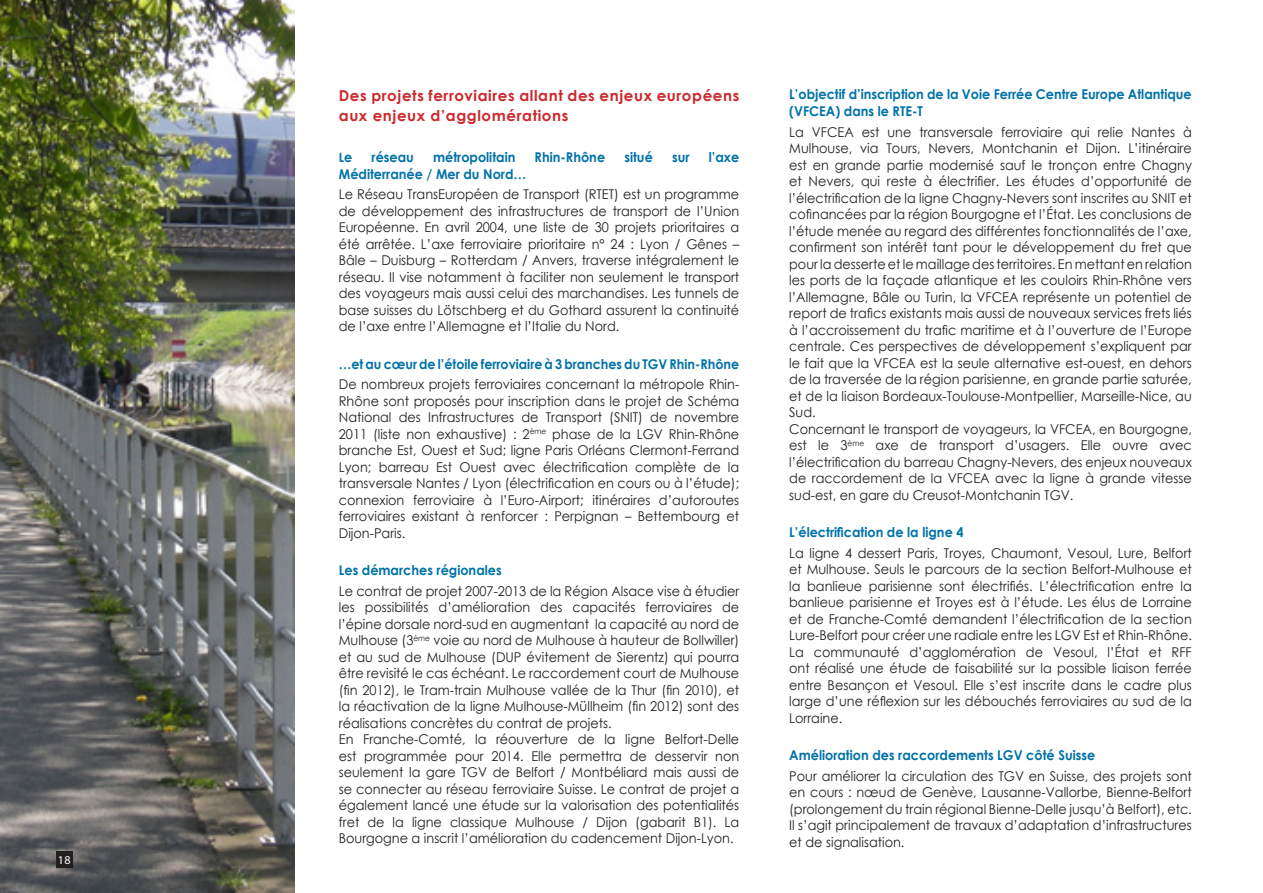
<style>
.page{position:relative;width:1263px;height:893px;background:#fff}
.page>*{position:absolute;margin:0;border:0;box-sizing:border-box;transform-origin:0 0}
.texte1{font:700 15px/20.4px "Century Gothic";letter-spacing:.04em;color:#ce272c}
.texte1-2{font:13.5px/16.5px "Century Gothic";color:#231f20;text-align:justify;scale:.95 1}
.texte_bleu{font:700 13.5px/16.5px "Century Gothic";color:#0072a8;scale:.95 1}
.texte_bleu-2{font:700 13.5px "Century Gothic";color:#0072a8;scale:.94 1}
.texte_bleu-3{font:700 12.75px "Century Gothic";color:#0072a8;scale:.95 1}
.t1{font:12px "Myriad Pro";color:#fff}
.s1{font-size:13.5px}
</style>
<div class="page">
<img style="left:0;top:0;width:294px;height:893px">
<div style="left:56px;top:851px;width:17px;height:16px;background:#231f20"></div>
<p class="t1" style="left:58px;top:852px;width:14px">18</p>
<p class="texte1" style="left:339px;top:84px;width:402px">Des projets ferroviaires allant des enjeux européens aux enjeux d’agglomérations</p>
<p class="texte_bleu-3" style="left:339px;top:148px;width:16px">L<span class="s1">e</span></p>
<p class="texte_bleu" style="left:372px;top:148px;width:46px">réseau</p>
<p class="texte_bleu" style="left:433px;top:148px;width:88px">métropolitain</p>
<p class="texte_bleu" style="left:535px;top:148px;width:76px">Rhin-Rhône</p>
<p class="texte_bleu" style="left:624px;top:148px;width:31px">situé</p>
<p class="texte_bleu" style="left:672px;top:148px;width:20px">sur</p>
<p class="texte_bleu" style="left:709px;top:148px;width:34px">l’axe</p>
<p class="texte_bleu" style="left:339px;top:165px;width:199px">Méditerranée / Mer du Nord…</p>
<p class="texte1-2" style="left:339px;top:186px;width:423px">Le Réseau TransEuropéen de Transport (RTET) est un programme de développement des infrastructures de transport de l’Union Européenne. En avril 2004, une liste de 30 projets prioritaires a été arrêtée. L’axe ferroviaire prioritaire n° 24 : Lyon / Gênes – Bâle – Duisburg – Rotterdam / Anvers, traverse intégralement le réseau. Il vise notamment à faciliter non seulement le transport des voyageurs mais aussi celui des marchandises. Les tunnels de base suisses du Lötschberg et du Gothard assurent la continuité de l’axe entre l’Allemagne et l’Italie du Nord.</p>
<p class="texte_bleu-2" style="left:339px;top:353px;width:427px">…et au cœur de l’étoile ferroviaire à 3 branches du TGV Rhin‑ Rhône</p>
<p class="texte1-2" style="left:339px;top:376px;width:423px">De nombreux projets ferroviaires concernant la métropole Rhin-Rhône sont proposés pour inscription dans le projet de Schéma National des Infrastructures de Transport (SNIT) de novembre 2011 (liste non exhaustive) : 2<sup>ème</sup> phase de la LGV Rhin-Rhône branche Est, Ouest et Sud; ligne Paris Orléans Clermont-Ferrand Lyon; barreau Est Ouest avec électrification complète de la transversale Nantes / Lyon (électrification en cours ou à l’étude); connexion ferroviaire à l’Euro-Airport; itinéraires d’autoroutes ferroviaires existant à renforcer : Perpignan – Bettembourg et Dijon-Paris.</p>
<p class="texte_bleu" style="left:339px;top:561px;width:173px">Les démarches régionales</p>
<p class="texte1-2" style="left:339px;top:583px;width:423px">Le contrat de projet 2007-2013 de la Région Alsace vise à étudier les possibilités d’amélioration des capacités ferroviaires de l’épine dorsale nord-sud en augmentant la capacité au nord de Mulhouse (3<sup>ème</sup> voie au nord de Mulhouse à hauteur de Bollwiller) et au sud de Mulhouse (DUP évitement de Sierentz) qui pourra être revisité le cas échéant. Le raccordement court de Mulhouse (fin 2012), le Tram-train Mulhouse vallée de la Thur (fin 2010), et la réactivation de la ligne Mulhouse-Müllheim (fin 2012) sont des réalisations concrètes du contrat de projets.</p>
<p class="texte1-2" style="left:339px;top:731px;width:423px">En Franche-Comté, la réouverture de la ligne Belfort-Delle est programmée pour 2014. Elle permettra de desservir non seulement la gare TGV de Belfort / Montbéliard mais aussi de se connecter au réseau ferroviaire Suisse. Le contrat de projet a également lancé une étude sur la valorisation des potentialités fret de la ligne classique Mulhouse / Dijon (gabarit B1). La Bourgogne a inscrit l’amélioration du cadencement Dijon-Lyon.</p>
<p class="texte_bleu" style="left:789px;top:86px;width:425px">L’objectif d’inscription de la Voie Ferrée Centre Europe Atlantique (VFCEA) dans le RTE-T</p>
<p class="texte1-2" style="left:789px;top:123px;width:425px">La VFCEA est une transversale ferroviaire qui relie Nantes à Mulhouse, via Tours, Nevers, Montchanin et Dijon. L’itinéraire est en grande partie modernisé sauf le tronçon entre Chagny et Nevers, qui reste à électrifier. Les études d’opportunité de l’électrification de la ligne Chagny-Nevers sont inscrites au SNIT et cofinancées par la région Bourgogne et l’État. Les conclusions de l’étude menée au regard des différentes fonctionnalités de l’axe, confirment son intérêt tant pour le développement du fret que pour la desserte et le maillage des territoires. En mettant en relation les ports de la façade atlantique et les couloirs Rhin-Rhône vers l’Allemagne, Bâle ou Turin, la VFCEA représente un potentiel de report de trafics existants mais aussi de nouveaux services frets liés à l’accroissement du trafic maritime et à l’ouverture de l’Europe centrale. Ces perspectives de développement s’expliquent par le fait que la VFCEA est la seule alternative est-ouest, en dehors de la traversée de la région parisienne, en grande partie saturée, et de la liaison Bordeaux-Toulouse-Montpellier, Marseille-Nice, au Sud.</p>
<p class="texte1-2" style="left:789px;top:420px;width:425px">Concernant le transport de voyageurs, la VFCEA, en Bourgogne, est le 3<sup>ème</sup> axe de transport d’usagers. Elle ouvre avec l’électrification du barreau Chagny-Nevers, des enjeux nouveaux de raccordement de la VFCEA avec la ligne à grande vitesse sud-est, en gare du Creusot-Montchanin TGV.</p>
<p class="texte_bleu" style="left:789px;top:523px;width:185px">L’électrification de la ligne 4</p>
<p class="texte1-2" style="left:789px;top:544px;width:425px">La ligne 4 dessert Paris, Troyes, Chaumont, Vesoul, Lure, Belfort et Mulhouse. Seuls le parcours de la section Belfort-Mulhouse et la banlieue parisienne sont électrifiés. L’électrification entre la banlieue parisienne et Troyes est à l’étude. Les élus de Lorraine et de Franche-Comté demandent l’électrification de la section Lure-Belfort pour créer une radiale entre les LGV Est et Rhin-Rhône.</p>
<p class="texte1-2" style="left:789px;top:643px;width:425px">La communauté d’agglomération de Vesoul, l’État et RFF ont réalisé une étude de faisabilité sur la possible liaison ferrée entre Besançon et Vesoul. Elle s’est inscrite dans le cadre plus large d’une réflexion sur les débouchés ferroviaires au sud de la Lorraine.</p>
<p class="texte_bleu" style="left:789px;top:746px;width:324px">Amélioration des raccordements LGV côté Suisse</p>
<p class="texte1-2" style="left:789px;top:767px;width:425px">Pour améliorer la circulation des TGV en Suisse, des projets sont en cours : nœud de Genève, Lausanne-Vallorbe, Bienne-Belfort (prolongement du train régional Bienne-Delle jusqu’à Belfort), etc.<br>Il s’agit principalement de travaux d’adaptation d’infrastructures et de signalisation.</p>
</div>
